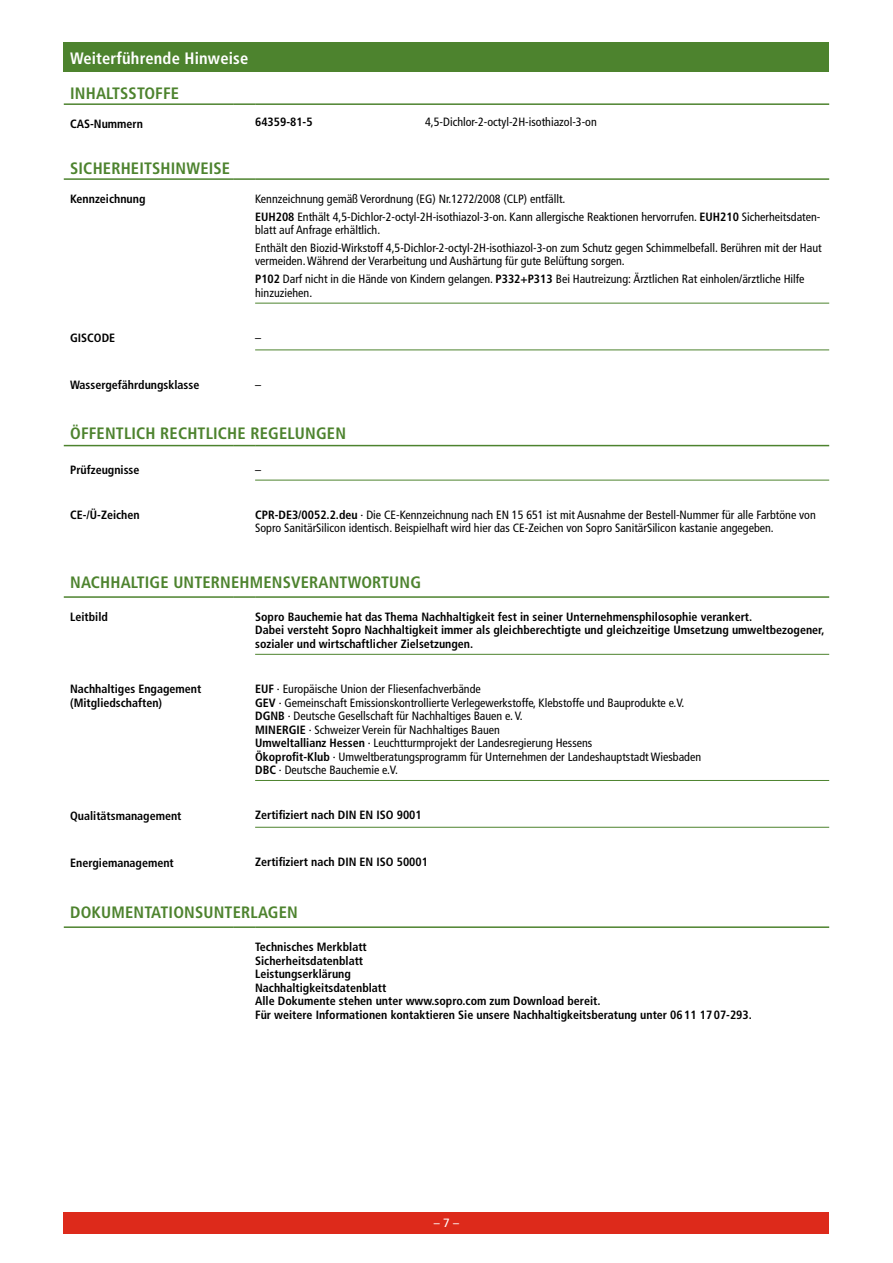
<style>
.page{position:relative;width:893px;height:1263px;background:#fff}
.page>*{position:absolute;margin:0;border:0;box-sizing:border-box;transform-origin:0 0}
.t1{font:700 condensed 16.5px "Frutiger LT";letter-spacing:.01em;color:#4d832e}
.t2{font:700 condensed 16.5px "Frutiger LT";letter-spacing:.01em;color:#fff}
.t3{font:condensed 12px/13.5px "Frutiger LT";color:#000}
.t4{font:700 condensed 12px/13.5px "Frutiger LT";color:#000}
.t5{font:12px "Frutiger LT";color:#fff}
.s1{font-weight:700}
</style>
<div class="page">
<div style="left:64px;top:1212px;width:765px;height:21px;background:#dd2a1b"></div>
<div style="left:64px;top:43px;width:765px;height:29px;background:#4d832e"></div>
<hr style="left:255px;top:480px;width:574px;height:1px;background:#4d832e">
<hr style="left:255px;top:654px;width:574px;height:1px;background:#4d832e">
<hr style="left:255px;top:827px;width:574px;height:1px;background:#4d832e">
<hr style="left:255px;top:303px;width:574px;height:1px;background:#4d832e">
<hr style="left:255px;top:780px;width:574px;height:1px;background:#4d832e">
<hr style="left:255px;top:349px;width:574px;height:1px;background:#4d832e">
<hr style="left:64px;top:103px;width:170px;height:2px;background:#4d832e">
<hr style="left:234px;top:103px;width:21px;height:2px;background:#4d832e">
<hr style="left:255px;top:103px;width:574px;height:2px;background:#4d832e">
<hr style="left:64px;top:178px;width:170px;height:2px;background:#4d832e">
<hr style="left:234px;top:178px;width:21px;height:2px;background:#4d832e">
<hr style="left:255px;top:178px;width:574px;height:2px;background:#4d832e">
<hr style="left:64px;top:445px;width:170px;height:1px;background:#4d832e">
<svg style="left:234px;top:445px;width:21px;height:1px"></svg>
<hr style="left:255px;top:445px;width:574px;height:1px;background:#4d832e">
<hr style="left:64px;top:926px;width:170px;height:2px;background:#4d832e">
<hr style="left:234px;top:926px;width:21px;height:2px;background:#4d832e">
<hr style="left:255px;top:926px;width:574px;height:2px;background:#4d832e">
<hr style="left:64px;top:596px;width:170px;height:2px;background:#4d832e">
<hr style="left:234px;top:596px;width:21px;height:2px;background:#4d832e">
<hr style="left:255px;top:596px;width:574px;height:2px;background:#4d832e">
<h1 class="t2" style="left:70px;top:48px;width:180px">Weiterführende Hinweise</h1>
<h1 class="t1" style="left:70px;top:83px;width:110px">INHALTSSTOFFE</h1>
<p class="t4" style="left:70px;top:117px;width:74px">CAS-Nummern</p>
<p class="t4" style="left:255px;top:115px;width:59px">64359-81-5</p>
<p class="t3" style="left:425px;top:115px;width:173px">4,5-Dichlor-2-octyl-2H-isothiazol-3-on</p>
<h1 class="t1" style="left:70px;top:158px;width:162px">SICHERHEITSHINWEISE</h1>
<p class="t4" style="left:70px;top:192px;width:77px">Kennzeichnung</p>
<p class="t3" style="left:255px;top:190px;width:567px;line-height:17.7px">Kennzeichnung gemäß Verordnung (EG) Nr.1272/2008 (CLP) entfällt.<br><span class="s1">EUH208</span> Enthält 4,5-Dichlor-2-octyl-2H-isothiazol-3-on. Kann allergische Reaktionen hervorrufen. <span class="s1">EUH210</span> Sicherheitsdaten-</p>
<p class="t3" style="left:255px;top:221px;width:568px;line-height:17.7px">blatt auf Anfrage erhältlich.<br>Enthält den Biozid-Wirkstoff 4,5-Dichlor-2-octyl-2H-isothiazol-3-on zum Schutz gegen Schimmelbefall. Berühren mit der Haut</p>
<p class="t3" style="left:255px;top:253px;width:551px;line-height:17.7px">vermeiden. Während der Verarbeitung und Aushärtung für gute Belüftung sorgen.<br><span class="s1">P102</span> Darf nicht in die Hände von Kindern gelangen. <span class="s1">P332+P313</span> Bei Hautreizung: Ärztlichen Rat einholen/ärztliche Hilfe</p>
<p class="t3" style="left:255px;top:286px;width:59px">hinzuziehen.</p>
<p class="t4" style="left:70px;top:331px;width:47px">GISCODE</p>
<p class="t3" style="left:255px;top:331px;width:7px">–</p>
<p class="t4" style="left:70px;top:379px;width:131px">Wassergefährdungsklasse</p>
<p class="t3" style="left:255px;top:378px;width:7px">–</p>
<h1 class="t1" style="left:70px;top:423px;width:277px">ÖFFENTLICH RECHTLICHE REGELUNGEN</h1>
<p class="t4" style="left:70px;top:463px;width:71px">Prüfzeugnisse</p>
<p class="t3" style="left:255px;top:463px;width:7px">–</p>
<p class="t4" style="left:70px;top:508px;width:71px">CE-/Ü-Zeichen</p>
<p class="t3" style="left:255px;top:508px;width:562px"><span class="s1">CPR-DE3/0052.2.deu</span> · Die CE-Kennzeichnung nach EN 15 651 ist mit Ausnahme der Bestell-Nummer für alle Farbtöne von<br>Sopro SanitärSilicon identisch. Beispielhaft wird hier das CE-Zeichen von Sopro SanitärSilicon kastanie angegeben.</p>
<h1 class="t1" style="left:70px;top:573px;width:352px">NACHHALTIGE UNTERNEHMENSVERANTWORTUNG</h1>
<p class="t4" style="left:70px;top:610px;width:39px">Leitbild</p>
<p class="t4" style="left:255px;top:610px;width:571px">Sopro Bauchemie hat das Thema Nachhaltigkeit fest in seiner Unternehmensphilosophie verankert.<br>Dabei versteht Sopro Nachhaltigkeit immer als gleichberechtigte und gleichzeitige Umsetzung umweltbezogener, sozialer und wirtschaftlicher Zielsetzungen.</p>
<p class="t4" style="left:70px;top:682px;width:133px;line-height:14.4px">Nachhaltiges Engagement (Mitgliedschaften)</p>
<p class="t3" style="left:255px;top:682px;width:448px"><span class="s1">EUF</span> · Europäische Union der Fliesenfachverbände<br><span class="s1">GEV</span> · Gemeinschaft Emissionskontrollierte Verlegewerkstoffe, Klebstoffe und Bauprodukte e.V.<br><span class="s1">DGNB</span> · Deutsche Gesellschaft für Nachhaltiges Bauen e. V.<br><span class="s1">MINERGIE</span> · Schweizer Verein für Nachhaltiges Bauen<br><span class="s1">Umweltallianz Hessen</span> · Leuchtturmprojekt der Landesregierung Hessens<br><span class="s1">Ökoprofit-Klub</span> · Umweltberatungsprogramm für Unternehmen der Landeshauptstadt Wiesbaden <span class="s1">DBC</span> · Deutsche Bauchemie e.V.</p>
<p class="t4" style="left:70px;top:809px;width:113px">Qualitätsmanagement</p>
<p class="t4" style="left:255px;top:808px;width:168px">Zertifiziert nach DIN EN ISO 9001</p>
<p class="t4" style="left:70px;top:856px;width:105px">Energiemanagement</p>
<p class="t4" style="left:255px;top:855px;width:174px">Zertifiziert nach DIN EN ISO 50001</p>
<h1 class="t1" style="left:70px;top:903px;width:229px">DOKUMENTATIONSUNTERLAGEN</h1>
<p class="t4" style="left:255px;top:940px;width:498px">Technisches Merkblatt<br>Sicherheitsdatenblatt<br>Leistungserklärung<br>Nachhaltigkeitsdatenblatt<br>Alle Dokumente stehen unter www.sopro.com zum Download bereit.<br>Für weitere Informationen kontaktieren Sie unsere Nachhaltigkeitsberatung unter 0611 1707-293.</p>
<p class="t5" style="left:434px;top:1215px;width:27px">– 7 –</p>
</div>
